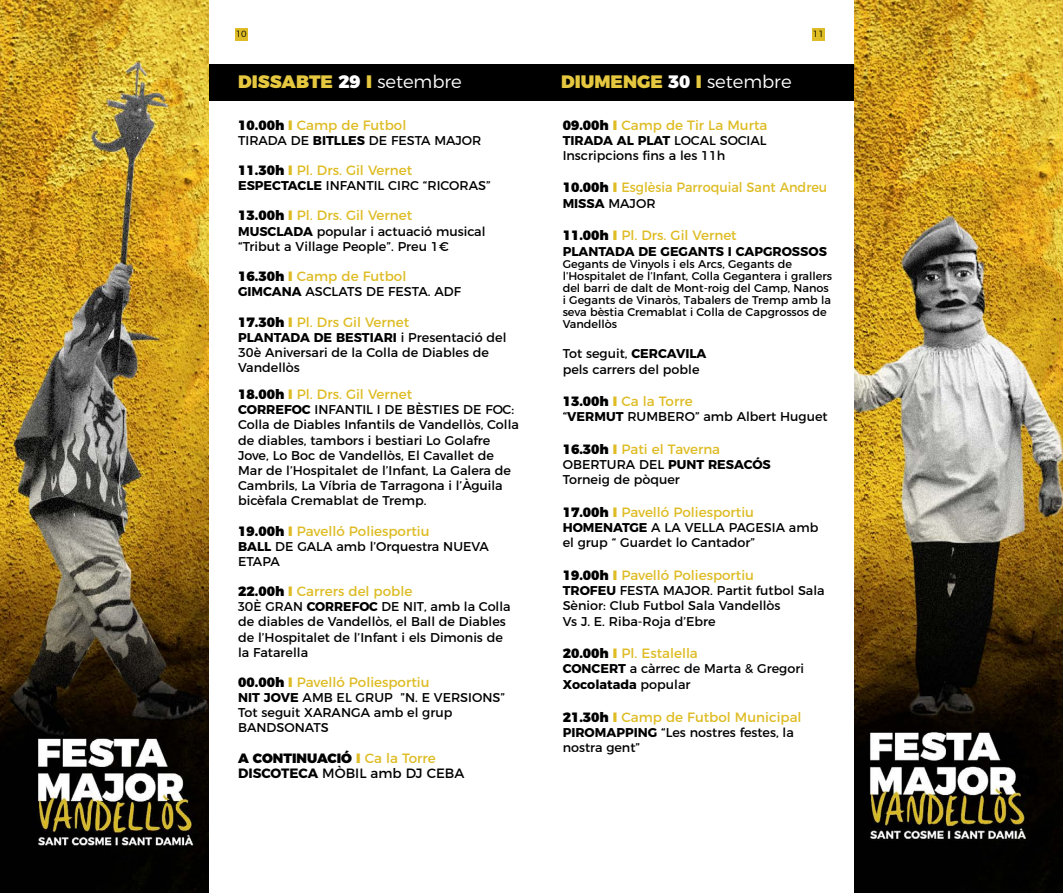
<style>
.page{position:relative;width:1063px;height:893px;background:#fff}
.page>*{position:absolute;margin:0;border:0;box-sizing:border-box;transform-origin:0 0}
.t1{font:900 18px "Montserrat";color:#e5c83f}
.t2{font:13.5px "Montserrat";color:#debc25}
.t3{font:900 13.5px/15.1px "Montserrat";color:#000}
.t4{font:13.5px "Montserrat";color:#debc25;scale:.95 1}
.t5{font:13.5px "Montserrat";color:#000}
.t6{font:12.75px/15.1px "Montserrat";color:#000}
.t7{font:700 12.75px "Montserrat";color:#000}
.t8{font:11.25px/12px "Montserrat";color:#000}
.t9{font:300 9px "Montserrat";color:#000}
.s1{color:#fff}
.s2{font-weight:300;color:#fff}
.s3{font-weight:900;color:#000}
.s4{font-weight:900}
.s5{font-weight:700}
.s6{font-weight:400}
.s7{color:#debc25}
.s8{font-weight:400;color:#debc25}
</style>
<div class="page">
<div style="left:235px;top:28px;width:12px;height:12px;background:#debc25"></div>
<div style="left:812px;top:28px;width:13px;height:12px;background:#debc25"></div>
<div style="left:531px;top:64px;width:338px;height:36px;background:#000"></div>
<div style="left:208px;top:64px;width:323px;height:36px;background:#000"></div>
<img style="left:0;top:0;width:208px;height:893px">
<img style="left:855px;top:0;width:208px;height:893px">
<p class="t9" style="left:236px;top:26px;width:13px">10</p>
<p class="t9" style="left:813px;top:26px;width:13px">11</p>
<h1 class="t1" style="left:238px;top:66px;width:225px">DISSABTE <span class="s1">29</span> I <span class="s2">setembre</span></h1>
<h1 class="t1" style="left:561px;top:66px;width:232px">DIUMENGE <span class="s1">30</span> I <span class="s2">setembre</span></h1>
<p class="t2" style="left:238px;top:114px;width:170px"><span class="s3">10.00h</span> <span class="s4">I</span> Camp de Futbol</p>
<p class="t6" style="left:238px;top:132px;width:10px">Tirada</p>
<p class="t6" style="left:291px;top:132px;width:188px">de <span class="s5">BITLLES</span> de Festa Major</p>
<p class="t2" style="left:238px;top:159px;width:176px"><span class="s3">11.30h</span> <span class="s4">I</span> Pl. Drs. Gil Vernet</p>
<p class="t7" style="left:238px;top:175px;width:102px">ESPECTACLE <span class="s6">Infan</span></p>
<p class="t6" style="left:366px;top:177px;width:126px">til CIRC “RICORAS”</p>
<p class="t2" style="left:238px;top:205px;width:176px"><span class="s3">13.00h</span> <span class="s4">I</span> Pl. Drs. Gil Vernet</p>
<p class="t7" style="left:238px;top:221px;width:11px">MUSCLADA</p>
<p class="t2" style="left:563px;top:114px;width:206px"><span class="s3">09.00h</span> <span class="s4">I</span> Camp de Tir La Murta</p>
<p class="t7" style="left:563px;top:130px;width:32px">TIRADA</p>
<p class="t7" style="left:617px;top:130px;width:31px">AL PLA</p>
<p class="t6" style="left:563px;top:132px;width:205px;text-indent:100px"><span class="s5">T</span> LOCAL SOCIAL<br>Inscripcions fins a les 11h</p>
<p class="t4" style="left:563px;top:176px;width:280px"><span class="s3">10.00h</span> <span class="s4">I</span> Esglèsia Parroquial Sant Andreu</p>
<p class="t7" style="left:563px;top:193px;width:10px">MISSA</p>
<p class="t6" style="left:608px;top:195px;width:49px">MAJO R</p>
<p class="t2" style="left:563px;top:225px;width:176px"><span class="s3">11.00h</span> <span class="s4">I</span> Pl. Drs. Gil Vernet</p>
<p class="t7" style="left:563px;top:241px;width:10px">PLAN</p>
<p class="t7" style="left:598px;top:241px;width:18px">TADA</p>
<p class="t7" style="left:638px;top:241px;width:108px">DE GEGANTS I CAP</p>
<p class="t7" style="left:763px;top:241px;width:29px">GROSSOS</p>
<p class="t8" style="left:563px;top:257px;width:271px">Gegants de Vinyols i els Arcs, Gegants de l’Hospitalet de l’Infant, Colla Gegantera i grallers del barri de dalt de Mont-roig del Camp, Nanos i Gegants de Vinaròs, Tabalers de Tremp amb la seva bèstia Cremablat i Colla de Capgrossos de Vandellòs</p>
<p class="t6" style="left:563px;top:345px;width:138px">Tot seguit, <span class="s5">CE RCAVILA </span>pels carrers del poble</p>
<p class="t2" style="left:563px;top:390px;width:131px"><span class="s3">13.00h</span> <span class="s4">I</span> Ca la Torre</p>
<p class="t6" style="left:563px;top:408px;width:267px">“<span class="s5">VERMUT</span> RUMBERO” amb Albert Huguet</p>
<p class="t2" style="left:563px;top:438px;width:159px"><span class="s3">16.30h</span> <span class="s4">I</span> Pati el Taverna</p>
<p class="t6" style="left:563px;top:456px;width:10px">Ober</p>
<p class="t6" style="left:600px;top:456px;width:49px">tura del</p>
<p class="t7" style="left:668px;top:454px;width:10px">PUN</p>
<p class="t7" style="left:696px;top:454px;width:31px">T RESACÓS</p>
<p class="t6" style="left:563px;top:471px;width:119px">Torneig de pòquer</p>
<p class="t2" style="left:563px;top:501px;width:193px"><span class="s3">17.00h</span> <span class="s4">I</span> Pavelló Poliesportiu</p>
<p class="t7" style="left:563px;top:517px;width:22px">HOMENA</p>
<p class="t6" style="left:238px;top:222px;width:249px;text-indent:79px">popular i actuació musical “Tribut a Village People”. Preu 1€</p>
<p class="t2" style="left:238px;top:265px;width:170px"><span class="s3">16.30h</span> <span class="s4">I</span> Camp de Futbol</p>
<p class="t7" style="left:238px;top:281px;width:20px">GIMCANA</p>
<p class="t6" style="left:306px;top:283px;width:157px">ASCLATS DE FESTA. ADF</p>
<p class="t2" style="left:238px;top:311px;width:173px"><span class="s3">17.30h</span> <span class="s4">I</span> Pl. Drs Gil Vernet</p>
<p class="t6" style="left:238px;top:329px;width:270px"><span class="s5">PLANTADA DE BESTIARI</span> i Presentació del<br>30è Aniversari de la Colla de Diables de<br>Vandellòs</p>
<p class="t2" style="left:238px;top:384px;width:176px"><span class="s3">18.00h</span> <span class="s4">I</span> Pl. Drs. Gil Vernet</p>
<p class="t7" style="left:238px;top:399px;width:90px">CORREFOC <span class="s6">Infan</span></p>
<p class="t6" style="left:355px;top:401px;width:92px">til i de bèsties</p>
<p class="t6" style="left:238px;top:401px;width:282px;text-indent:225px">de foc:<br>Colla de Diables Infantils de Vandellòs, Colla de diables, tambors i bestiari Lo Golafre Jove, Lo Boc de Vandellòs, El Cavallet de Mar de l’Hospitalet de l’Infant, La Galera de Cambrils, La Víbria de Tarragona i l’Àguila bicèfala Cremablat de Tremp.</p>
<p class="t2" style="left:238px;top:520px;width:193px"><span class="s3">19.00h</span> <span class="s4">I</span> Pavelló Poliesportiu</p>
<p class="t6" style="left:238px;top:537px;width:69px"><span class="s5">BALL</span> de Gala</p>
<p class="t6" style="left:336px;top:537px;width:154px">amb l’Orquestra NU EVA</p>
<p class="t6" style="left:238px;top:553px;width:43px">ETAPA</p>
<p class="t2" style="left:238px;top:580px;width:176px"><span class="s3">22.00h</span> <span class="s4">I</span> Carrers del poble</p>
<p class="t7" style="left:238px;top:596px;width:115px"><span class="s6">30è GRAN</span> CORREFOC</p>
<p class="t6" style="left:563px;top:519px;width:257px;text-indent:59px"><span class="s5">TGE</span> a la VELLA PAGESIA amb el grup “ Guardet lo Cantador”</p>
<p class="t2" style="left:563px;top:564px;width:193px"><span class="s3">19.00h</span> <span class="s4">I</span> Pavelló Poliesportiu</p>
<p class="t7" style="left:563px;top:580px;width:27px">TROFEU</p>
<p class="t6" style="left:563px;top:582px;width:263px;text-indent:57px">FESTA MAJO R. Partit futbol Sala<br>Sènior: Club Futbol Sala Vandellòs<br>Vs J. E. Riba-Roja d’Ebre</p>
<p class="t2" style="left:563px;top:642px;width:137px"><span class="s3">20.00h</span> <span class="s4">I</span> Pl. Estalella</p>
<p class="t6" style="left:563px;top:660px;width:243px;line-height:16.2px"><span class="s5">CONCERT</span> a càrrec de Marta &amp; Gregori<br><span class="s5">XOCOLATADA</span> popular</p>
<p class="t2" style="left:563px;top:706px;width:240px"><span class="s3">21.30h</span> <span class="s4">I</span> Camp de Futbol Municipal</p>
<p class="t7" style="left:563px;top:722px;width:32px">PI ROMAPPIN</p>
<p class="t6" style="left:648px;top:724px;width:148px"><span class="s5">G</span> “Les nostres festes, la</p>
<p class="t6" style="left:563px;top:739px;width:79px">nostra gent”</p>
<p class="t6" style="left:238px;top:598px;width:274px;text-indent:144px">DE NIT, amb la Colla de diables de Vandellòs, el Ball de Diables de l’Hospitalet de l’Infant i els Dimonis de la Fatarella</p>
<p class="t2" style="left:238px;top:671px;width:193px"><span class="s3">00.00h</span> <span class="s4">I</span> Pavelló Poliesportiu</p>
<p class="t6" style="left:238px;top:689px;width:268px"><span class="s5">NIT JOVE</span> AMB EL GRUP ”N. E VERSIONS”<br>Tot seguit XARANGA amb el grup<br>BANDSONATS</p>
<p class="t3" style="left:238px;top:749px;width:199px">A CONTINUACIÓ <span class="s7">I</span> <span class="s8">Ca la Torre<br></span><span class="s5">DISCOTECA</span> <span class="s6">m Òbil</span></p>
<p class="t5" style="left:371px;top:762px;width:95px">amb DJ CEBA</p>
</div>
